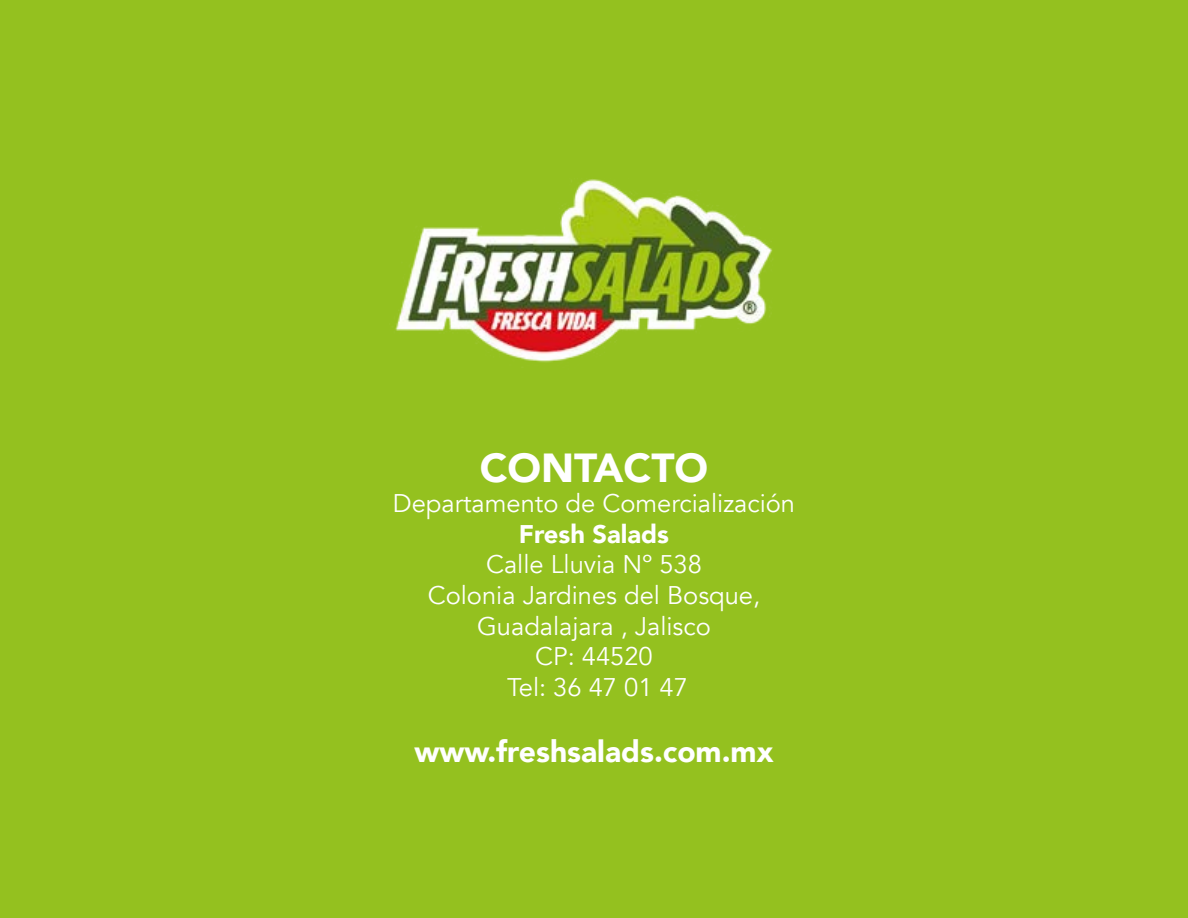
<style>
.page{position:relative;width:1188px;height:918px;background:#94c11f}
.page>*{position:absolute;margin:0;border:0;box-sizing:border-box;transform-origin:0 0}
.t1{font:900 40.5px "Avenir";color:#fff}
.t2{font:900 30px "Avenir";color:#fff}
.t3{font:25.5px/30.6px "Avenir";color:#fff;text-align:center}
.t4{font:900 25.5px "Avenir";color:#fff}
</style>
<div class="page">
<img style="left:395px;top:179px;width:378px;height:184px">
<h1 class="t1" style="left:480px;top:433px;width:230px">CONTACTO</h1>
<p class="t3" style="left:393px;top:488px;width:404px">Departamento de Comercialización</p>
<p class="t4" style="left:519px;top:512px;width:152px">Fresh Salads</p>
<p class="t3" style="left:428px;top:550px;width:334px">Calle Lluvia Nº 538<br>Colonia Jardines del Bosque,<br>Guadalajara , Jalisco<br>CP: 44520<br>Tel: 36 47 01 47</p>
<p class="t2" style="left:415px;top:726px;width:360px">www.freshsalads.com.mx</p>
</div>
